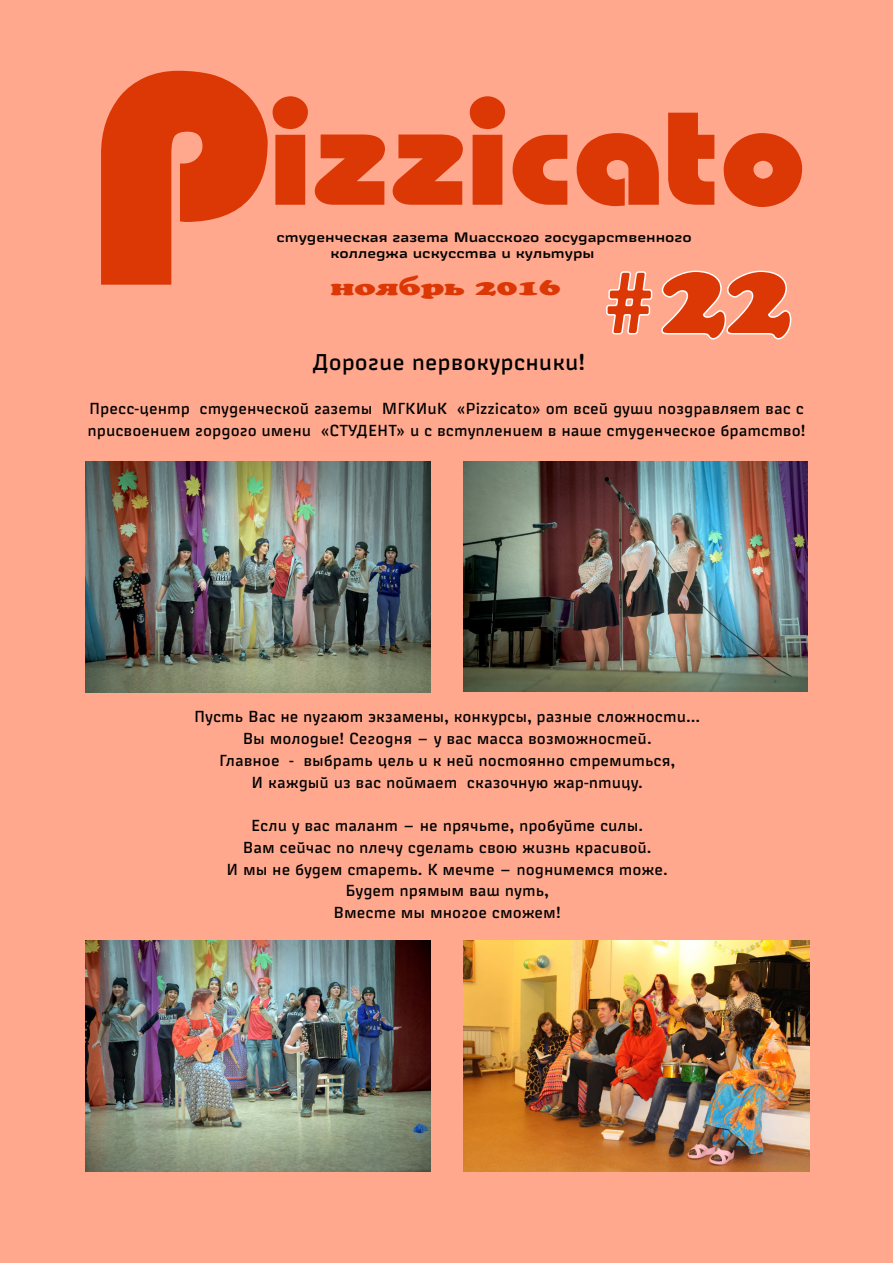
<style>
.page{position:relative;width:893px;height:1263px;background:#ffa88d}
.page>*{position:absolute;margin:0;border:0;box-sizing:border-box;transform-origin:0 0}
.t1{font:300px "Bahamas Heavy";color:#db3806;scale:1.07 1}
.t2{font:139.95px "Bahamas Heavy";color:#db3806;scale:1.07 1}
.t3{font:103.5px "AG Crown Style";color:#db3806}
.t4{font:22.5px "Russian Rail G Pro Cond";color:#000}
.t5{font:22.5px "AG Crown Style";color:#db3806;scale:1.5 1}
.t6{font:15.75px/21.8px "Russian Rail G Pro Cond";color:#000;text-align:center}
.t7{font:500 13.5px/16.2px "Russian Rail G Pro";color:#000}
</style>
<div class="page">
<svg style="left:606px;top:270px;width:186px;height:70px"></svg>
<img style="left:85px;top:461px;width:346px;height:231px">
<img style="left:463px;top:461px;width:345px;height:230px">
<img style="left:85px;top:941px;width:346px;height:231px">
<img style="left:463px;top:941px;width:346px;height:230px">
<h1 class="t1" style="left:85px;top:2px;width:174px">P</h1>
<h2 class="t2" style="left:270px;top:73px;width:504px">izzicato</h2>
<p class="t7" style="left:330px;top:229px;width:363px;text-indent:-54px">студенческая газета Миасского государственного колледжа искусства и культуры</p>
<h3 class="t3" style="left:597px;top:236px;width:197px">#22</h3>
<h3 class="t5" style="left:331px;top:274px;width:155px">ноябрь 2016</h3>
<h3 class="t4" style="left:312px;top:348px;width:274px">Дорогие первокурсники!</h3>
<p class="t6" style="left:87px;top:397px;width:720px;text-align:left">Пресс-центр студенческой газеты МГКИиК «Pizzicato» от всей души поздравляет вас с присвоением гордого имени «СТУДЕНТ» и с вступлением в наше студенческое братство!</p>
<p class="t6" style="left:194px;top:706px;width:508px">Пусть Вас не пугают экзамены, конкурсы, разные сложности...<br>Вы молодые! Сегодня — у вас масса возможностей.<br>Главное - выбрать цель и к ней постоянно стремиться,<br>И каждый из вас поймает сказочную жар-птицу.</p>
<p class="t6" style="left:227px;top:814px;width:443px">Если у вас талант — не прячьте, пробуйте силы.<br>Вам сейчас по плечу сделать свою жизнь красивой.<br>И мы не будем стареть. К мечте — поднимемся тоже.<br>Будет прямым ваш путь,<br>Вместе мы многое сможем!</p>
</div>
